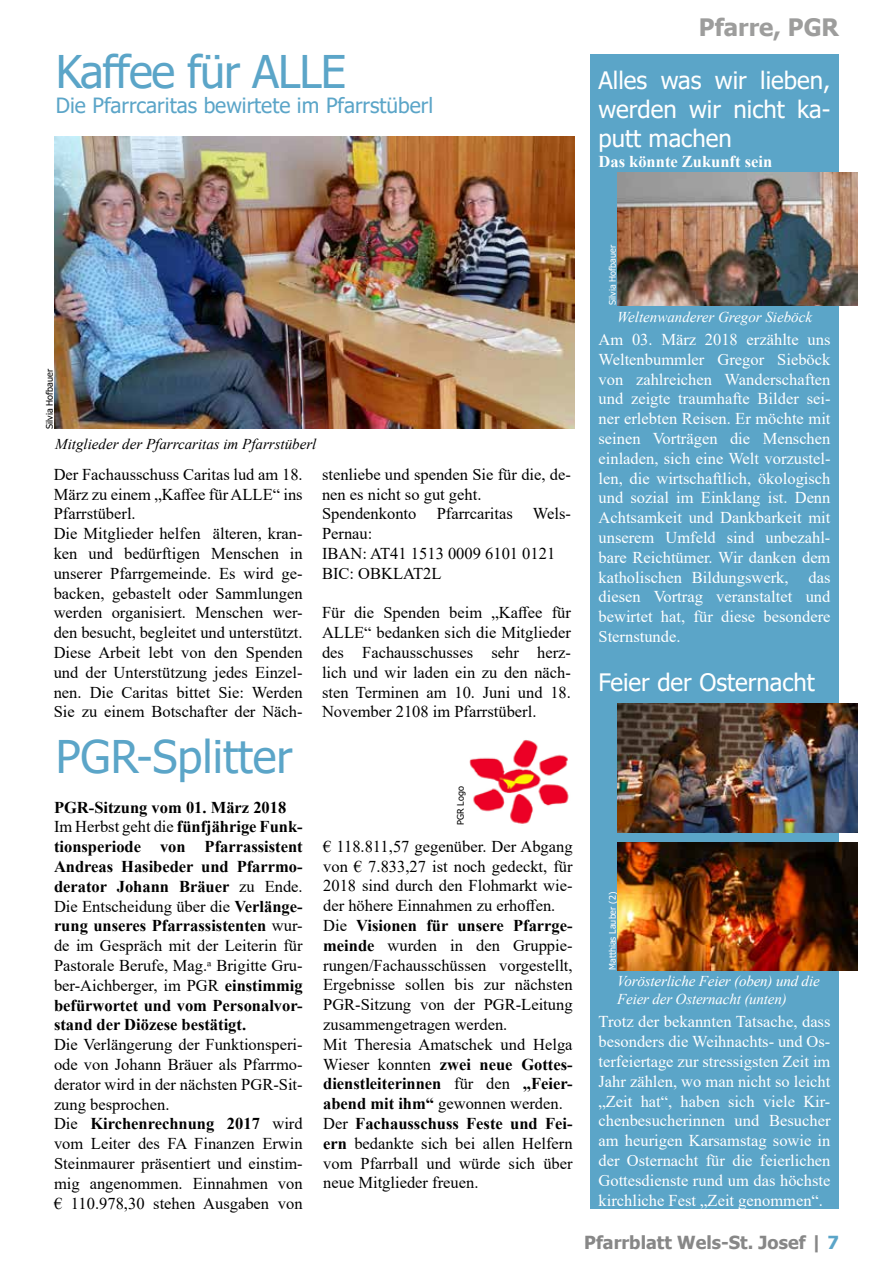
<style>
.page{position:relative;width:893px;height:1263px;background:#fff}
.page>*{position:absolute;margin:0;border:0;box-sizing:border-box;transform-origin:0 0}
.t1{font:45px "Tahoma";letter-spacing:-.025em;color:#5ba5c8}
.t2{font:45px "Tahoma";letter-spacing:-.005em;color:#5ba5c8}
.t3{font:24px/28.8px "Tahoma";color:#fff;text-align:justify}
.t4{font:700 24px "Tahoma";color:#9d9d9c}
.t5{font:21px "Tahoma";color:#5ba5c8}
.t6{font:700 18px "Tahoma";color:#878787}
.t7{font:16.5px/19.8px "Times New Roman";color:#000}
.t8{font:16.5px/19.8px "Times New Roman";color:#fff;text-align:justify}
.t9{font:700 16.5px/19.8px "Times New Roman";color:#000}
.t10{font:700 16.5px "Times New Roman";color:#fff}
.t11{font:italic 15px/18px "Times New Roman";letter-spacing:-.01em;color:#fff}
.t12{font:italic 15px "Times New Roman";color:#000}
.t13{font:9px "Tahoma";color:#fff}
.t14{font:9px "Tahoma";color:#000}
.s1{font-weight:400}
.s2{font-weight:700}
.s3{color:#5ba5c8}
</style>
<div class="page">
<div style="left:590px;top:54px;width:249px;height:1155px;background:#5ba5c8"></div>
<img style="left:55px;top:137px;width:519px;height:292px">
<img style="left:469px;top:740px;width:100px;height:84px">
<img style="left:617px;top:172px;width:240px;height:134px">
<img style="left:617px;top:843px;width:240px;height:128px">
<img style="left:617px;top:704px;width:240px;height:128px">
<h1 class="t1" style="left:56px;top:42px;width:292px">Kaffee für ALLE</h1>
<p class="t5" style="left:56px;top:91px;width:379px">Die Pfarrcaritas bewirtete im Pfarrstüberl</p>
<h2 class="t4" style="left:699px;top:11px;width:142px">Pfarre, PGR</h2>
<h2 class="t3" style="left:598px;top:68px;width:233px">Alles was wir lieben, werden wir nicht ka&shy;putt machen</h2>
<p class="t10" style="left:598px;top:149px;width:175px">Das könnte Zukunft sein</p>
<p class="t14" style="left:44px;top:429px;width:61px;rotate:-90deg">Silvia Hofbauer</p>
<p class="t12" style="left:55px;top:434px;width:263px">Mitglieder der Pfarrcaritas im Pfarrstüberl</p>
<p class="t7" style="left:54px;top:464px;width:250px">Der Fachausschuss Caritas lud am 18.<br>März zu einem „Kaffee für ALLE“ ins Pfarrstüberl.<br>Die Mitglieder helfen älteren, kran&shy;ken und bedürftigen Menschen in unserer Pfarrgemeinde. Es wird ge&shy;backen, gebastelt oder Sammlungen werden organisiert. Menschen wer&shy;den besucht, begleitet und unterstützt.<br>Diese Arbeit lebt von den Spenden und der Unterstützung jedes Einzel&shy;nen. Die Caritas bittet Sie: Werden Sie zu einem Botschafter der Näch-</p>
<h1 class="t2" style="left:56px;top:727px;width:238px">PGR-Splitter</h1>
<p class="t9" style="left:54px;top:797px;width:250px">PGR-Sitzung vom 01. März 2018<br><span class="s1">Im Herbst geht die</span> fünfjährige Funk&shy;tionsperiode von Pfarrassistent Andreas Hasibeder und Pfarrmo&shy;derator Johann Bräuer <span class="s1">zu Ende.<br>Die Entscheidung über die</span> Verlänge&shy;rung unseres Pfarrassistenten <span class="s1">wur&shy;de im Gespräch mit der Leiterin für Pastorale Berufe, Mag.ᵃ Brigitte Gru&shy;ber-Aichberger, im PGR</span> einstimmig befürwortet und vom Personalvor&shy;stand der Diözese bestätigt.</p>
<p class="t7" style="left:54px;top:1034px;width:250px">Die Verlängerung der Funktionsperi&shy;ode von Johann Bräuer als Pfarrmo&shy;derator wird in der nächsten PGR-Sit&shy;zung besprochen.<br>Die <span class="s2">Kirchenrechnung 2017</span> wird vom Leiter des FA Finanzen Erwin<br>Steinmaurer präsentiert und einstim&shy;mig angenommen. Einnahmen von € 110.978,30 stehen Ausgaben von</p>
<p class="t7" style="left:322px;top:464px;width:250px">stenliebe und spenden Sie für die, de&shy;nen es nicht so gut geht.<br>Spendenkonto Pfarrcaritas Wels-<br>Pernau:<br>IBAN: AT41 1513 0009 6101 0121<br>BIC: OBKLAT2L</p>
<p class="t7" style="left:322px;top:602px;width:250px;text-align:justify">Für die Spenden beim „Kaffee für ALLE“ bedanken sich die Mitglieder des Fachausschusses sehr herz&shy;lich und wir laden ein zu den näch&shy;sten Terminen am 10. Juni und 18.<br>November 2108 im Pfarrstüberl.</p>
<p class="t14" style="left:455px;top:825px;width:40px;rotate:-90deg">PGR Logo</p>
<p class="t7" style="left:323px;top:836px;width:251px">€ 118.811,57 gegenüber. Der Abgang von € 7.833,27 ist noch gedeckt, für 2018 sind durch den Flohmarkt wie&shy;der höhere Einnahmen zu erhoffen.<br>Die <span class="s2">Visionen für unsere Pfarrge&shy;meinde</span> wurden in den Gruppie&shy;rungen/Fachausschüssen vorgestellt, Ergebnisse sollen bis zur nächsten PGR-Sitzung von der PGR-Leitung zusammengetragen werden.<br>Mit Theresia Amatschek und Helga Wieser konnten <span class="s2">zwei neue Gottes&shy;dienstleiterinnen</span> für den <span class="s2">„Feier&shy;abend mit ihm“</span> gewonnen werden.<br>Der <span class="s2">Fachausschuss Feste und Fei&shy;ern</span> bedankte sich bei allen Helfern vom Pfarrball und würde sich über neue Mitglieder freuen.</p>
<p class="t13" style="left:606px;top:305px;width:61px;rotate:-90deg">Silvia Hofbauer</p>
<p class="t11" style="left:617px;top:308px;width:196px">Weltenwanderer Gregor Sieböck</p>
<p class="t8" style="left:598px;top:329px;width:233px">Am 03. März 2018 erzählte uns Weltenbummler Gregor Sieböck von zahlreichen Wanderschaften und zeigte traumhafte Bilder sei&shy;ner erlebten Reisen. Er möchte mit seinen Vorträgen die Menschen einladen, sich eine Welt vorzustel&shy;len, die wirtschaftlich, ökologisch und sozial im Einklang ist. Denn Achtsamkeit und Dankbarkeit mit unserem Umfeld sind unbezahl&shy;bare Reichtümer. Wir danken dem katholischen Bildungswerk, das diesen Vortrag veranstaltet und bewirtet hat, für diese besondere Sternstunde.</p>
<h2 class="t3" style="left:598px;top:669px;width:218px">Feier der Osternacht</h2>
<p class="t13" style="left:606px;top:970px;width:80px;rotate:-90deg">Matthias Lauber (2)</p>
<p class="t11" style="left:617px;top:971px;width:204px">Vorösterliche Feier (oben) und die<br>Feier der Osternacht (unten)</p>
<p class="t8" style="left:598px;top:1011px;width:233px">Trotz der bekannten Tatsache, dass besonders die Weihnachts- und Os&shy;terfeiertage zur stressigsten Zeit im Jahr zählen, wo man nicht so leicht „Zeit hat“, haben sich viele Kir&shy;chenbesucherinnen und Besucher am heurigen Karsamstag sowie in der Osternacht für die feierlichen Gottesdienste rund um das höchste kirchliche Fest „Zeit genommen“.</p>
<p class="t6" style="left:584px;top:1230px;width:256px">Pfarrblatt Wels-St. Josef | <span class="s3">7</span></p>
</div>
